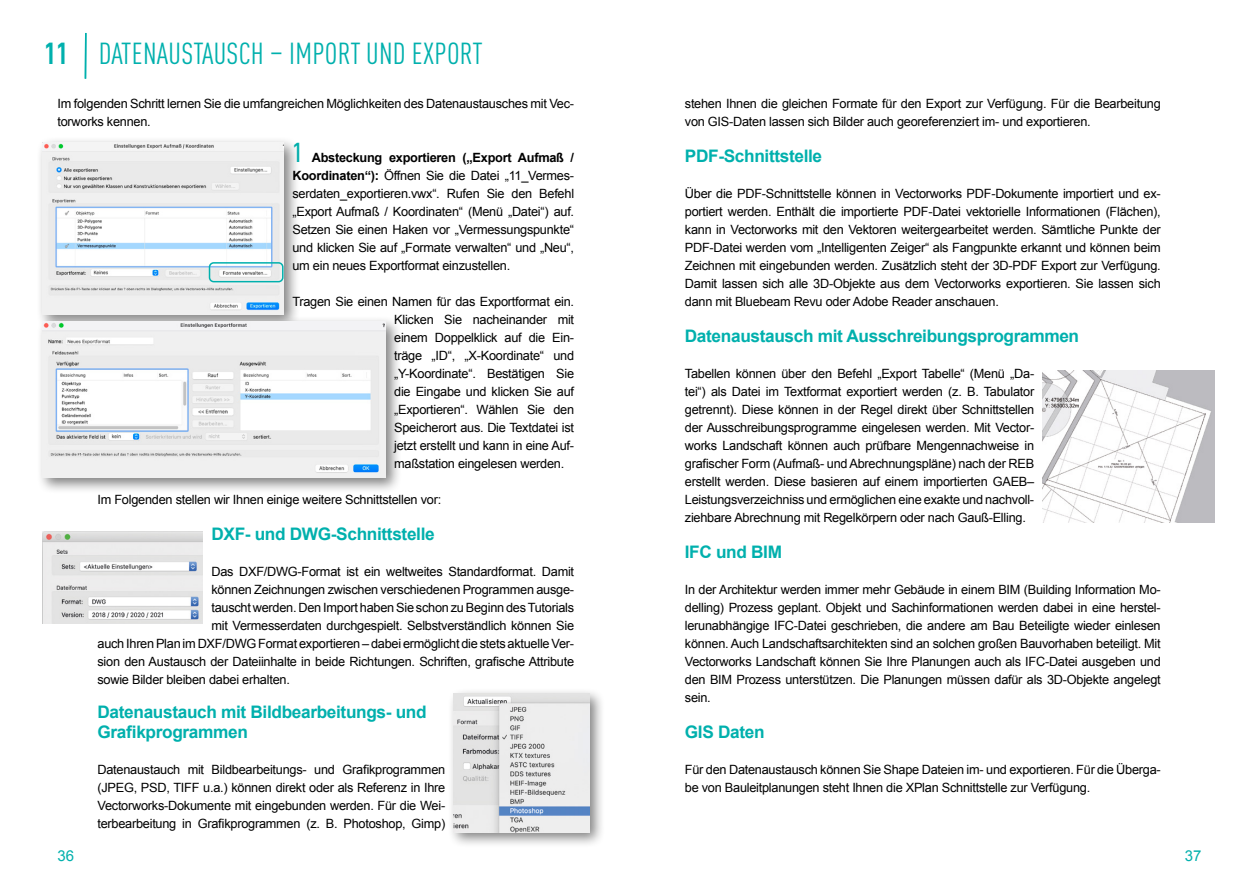
<style>
.page{position:relative;width:1259px;height:893px;background:#fff}
.page>*{position:absolute;margin:0;border:0;box-sizing:border-box;transform-origin:0 0}
.t1{font:condensed 30px "DIN Pro";letter-spacing:.01em;color:#00b0ad}
.t2{font:700 17.25px/20.7px "Arial";letter-spacing:-.02em;color:#00b0ad}
.t3{font:15px "Arial";color:#00b0ad}
.t4{font:12.75px/18px "Arial";letter-spacing:-.02em;color:#000;text-align:justify}
.s1{font-weight:700}
.s2{font-family:"DIN Pro";font-weight:500;font-stretch:condensed;font-size:27px;color:#00b0ad}
</style>
<div class="page">
<img style="left:1042px;top:370px;width:172px;height:152px">
<div style="left:36px;top:136px;width:265px;height:196px;background:#000;opacity:.5"></div>
<img style="left:42px;top:142px;width:242px;height:172px">
<div style="left:37px;top:316px;width:365px;height:178px;background:#000;opacity:.5"></div>
<img style="left:43px;top:322px;width:343px;height:156px">
<img style="left:42px;top:532px;width:161px;height:91px">
<div style="left:448px;top:687px;width:157px;height:161px;background:#000;opacity:.5"></div>
<img style="left:454px;top:693px;width:135px;height:139px">
<hr style="left:85px;top:33px;width:2px;height:46px;background:#00b0ad">
<div style="left:209px;top:262px;width:74px;height:20px;border:2px solid #00b0ad;border-radius:4px"></div>
<h1 class="t1" style="left:44px;top:32px;width:440px"><span class="s1">11</span> DATENAUSTAUSCH – IMPORT UND EXPORT</h1>
<p class="t4" style="left:57px;top:95px;width:518px">Im folgenden Schritt lernen Sie die umfangreichen Möglichkeiten des Datenaustausches mit Vec&shy;torworks kennen.</p>
<p class="t4" style="left:292px;top:149px;width:283px"><span class="s2">1</span> <span class="s1">Absteckung exportieren („Export Aufmaß / Koordinaten“):</span> Öffnen Sie die Datei „11_Vermes&shy;serdaten_exportieren.vwx“. Rufen Sie den Befehl „Export Aufmaß / Koordinaten“ (Menü „Datei“) auf.<br>Setzen Sie einen Haken vor „Vermessungspunkte“ und klicken Sie auf „Formate verwalten“ und „Neu“, um ein neues Exportformat einzustellen.</p>
<p class="t4" style="left:394px;top:293px;width:181px;text-indent:-102px">Tragen Sie einen Namen für das Exportformat ein.<br>Klicken Sie nacheinander mit einem Doppelklick auf die Ein&shy;träge „ID“, „X-Koordinate“ und „Y-Koordinate“. Bestätigen Sie die Eingabe und klicken Sie auf „Exportieren“. Wählen Sie den Speicherort aus. Die Textdatei ist jetzt erstellt und kann in eine Auf&shy;maßstation eingelesen werden.</p>
<p class="t4" style="left:97px;top:491px;width:345px">Im Folgenden stellen wir Ihnen einige weitere Schnittstellen vor:</p>
<h2 class="t2" style="left:211px;top:524px;width:225px">DXF- und DWG-Schnittstelle</h2>
<p class="t4" style="left:211px;top:563px;width:364px">Das DXF/DWG-Format ist ein weltweites Standardformat. Damit</p>
<p class="t4" style="left:211px;top:581px;width:364px">können Zeichnungen zwischen verschiedenen Programmen ausge-</p>
<p class="t4" style="left:211px;top:599px;width:364px">tauscht werden. Den Import haben Sie schon zu Beginn des Tutorials</p>
<p class="t4" style="left:211px;top:617px;width:364px">mit Vermesserdaten durchgespielt. Selbstverständlich können Sie</p>
<p class="t4" style="left:97px;top:635px;width:478px">auch Ihren Plan im DXF/DWG Format exportieren – dabei ermöglicht die stets aktuelle Ver-</p>
<p class="t4" style="left:97px;top:653px;width:478px">sion den Austausch der Dateiinhalte in beide Richtungen. Schriften, grafische Attribute</p>
<p class="t4" style="left:97px;top:671px;width:194px">sowie Bilder bleiben dabei erhalten.</p>
<h2 class="t2" style="left:97px;top:702px;width:331px">Datenaustauch mit Bildbearbeitungs- und<br>Grafikprogrammen</h2>
<p class="t4" style="left:97px;top:761px;width:349px">Datenaustauch mit Bildbearbeitungs- und Grafikprogrammen (JPEG, PSD, TIFF u.a.) können direkt oder als Referenz in Ihre Vectorworks-Dokumente mit eingebunden werden. Für die Wei&shy;terbearbeitung in Grafikprogrammen (z. B. Photoshop, Gimp)</p>
<p class="t4" style="left:685px;top:95px;width:477px">stehen Ihnen die gleichen Formate für den Export zur Verfügung. Für die Bearbeitung von GIS-Daten lassen sich Bilder auch georeferenziert im- und exportieren.</p>
<h2 class="t2" style="left:685px;top:146px;width:139px">PDF-Schnittstelle</h2>
<p class="t4" style="left:685px;top:185px;width:477px">Über die PDF-Schnittstelle können in Vectorworks PDF-Dokumente importiert und ex&shy;portiert werden. Enthält die importierte PDF-Datei vektorielle Informationen (Flächen), kann in Vectorworks mit den Vektoren weitergearbeitet werden. Sämtliche Punkte der PDF-Datei werden vom „Intelligenten Zeiger“ als Fangpunkte erkannt und können beim Zeichnen mit eingebunden werden. Zusätzlich steht der 3D-PDF Export zur Verfügung.<br>Damit lassen sich alle 3D-Objekte aus dem Vectorworks exportieren. Sie lassen sich dann mit Bluebeam Revu oder Adobe Reader anschauen.</p>
<h2 class="t2" style="left:685px;top:326px;width:396px">Datenaustausch mit Ausschreibungsprogrammen</h2>
<p class="t4" style="left:685px;top:365px;width:351px">Tabellen können über den Befehl „Export Tabelle“ (Menü „Da&shy;tei“) als Datei im Textformat exportiert werden (z. B. Tabulator getrennt). Diese können in der Regel direkt über Schnittstellen der Ausschreibungsprogramme eingelesen werden. Mit Vector&shy;works Landschaft können auch prüfbare Mengennachweise in grafischer Form (Aufmaß- und Abrechnungspläne) nach der REB erstellt werden. Diese basieren auf einem importierten GAEB– Leistungsverzeichniss und ermöglichen eine exakte und nachvoll&shy;ziehbare Abrechnung mit Regelkörpern oder nach Gauß-Elling.</p>
<h2 class="t2" style="left:685px;top:542px;width:99px">IFC und BIM</h2>
<p class="t4" style="left:685px;top:581px;width:477px">In der Architektur werden immer mehr Gebäude in einem BIM (Building Information Mo&shy;delling) Prozess geplant. Objekt und Sachinformationen werden dabei in eine herstel&shy;lerunabhängige IFC-Datei geschrieben, die andere am Bau Beteiligte wieder einlesen können. Auch Landschaftsarchitekten sind an solchen großen Bauvorhaben beteiligt. Mit Vectorworks Landschaft können Sie Ihre Planungen auch als IFC-Datei ausgeben und den BIM Prozess unterstützen. Die Planungen müssen dafür als 3D-Objekte angelegt sein.</p>
<h2 class="t2" style="left:685px;top:722px;width:81px">GIS Daten</h2>
<p class="t4" style="left:685px;top:761px;width:477px">Für den Datenaustausch können Sie Shape Dateien im- und exportieren. Für die Überga&shy;be von Bauleitplanungen steht Ihnen die XPlan Schnittstelle zur Verfügung.</p>
<p class="t3" style="left:58px;top:846px;width:18px">36</p>
<p class="t3" style="left:1185px;top:846px;width:18px">37</p>
</div>
